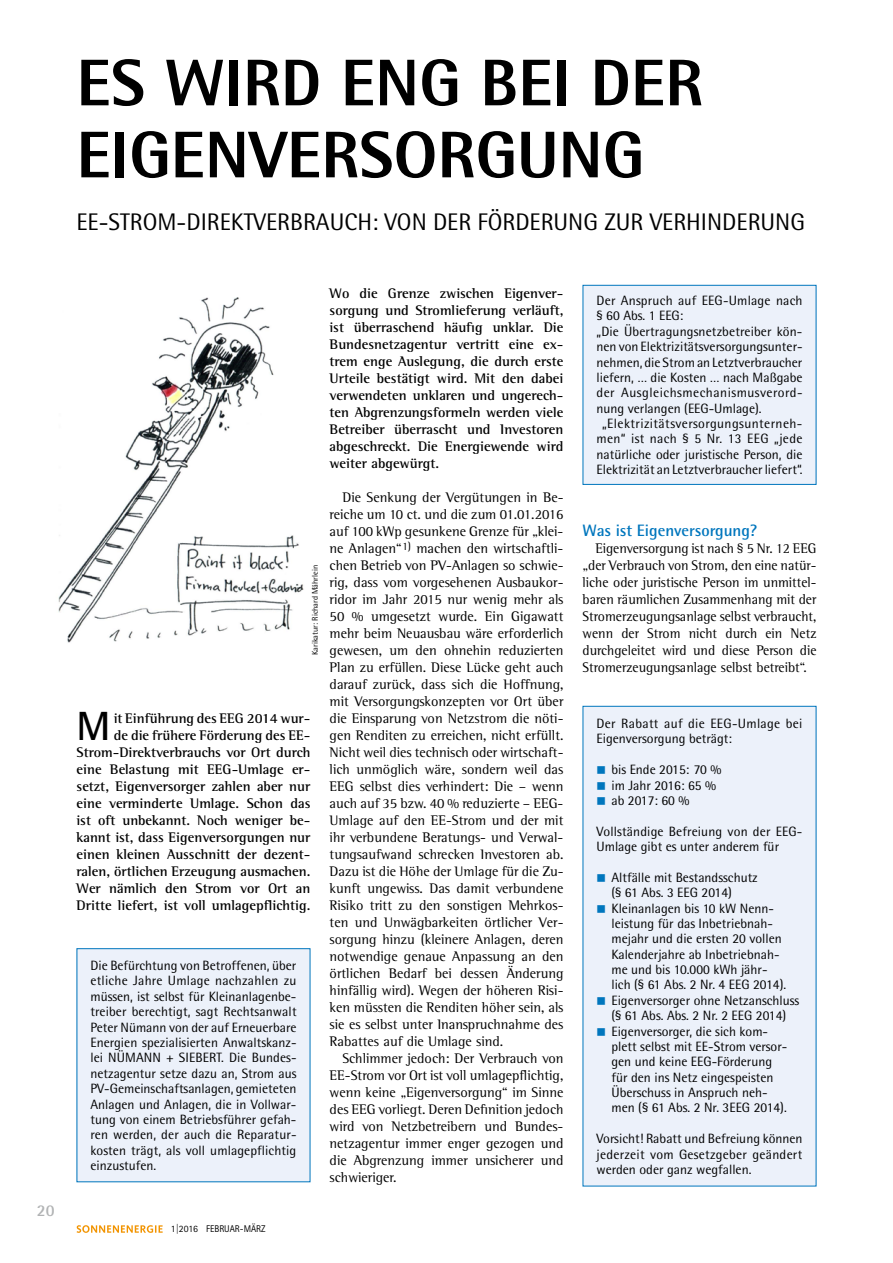
<style>
.page{position:relative;width:893px;height:1263px;background:#fff}
.page>*{position:absolute;margin:0;border:0;box-sizing:border-box;transform-origin:0 0}
.t1{font:800 66px/72px "Rotis Semi Sans Std";color:#000}
.t2{font:700 40.8px "Rotis Semi Sans Std";color:#000}
.t3{font:24px "Rotis Semi Sans Std";color:#000}
.t4{font:700 16.5px "Rotis Semi Sans Std";color:#0076bd}
.t5{font:700 16.5px "Rotis Semi Sans Std";color:#b1b3b4}
.t6{font:14.25px/17px "Rotis Semi Serif Std";color:#000;text-align:justify}
.t7{font:700 14.25px/17px "Rotis Semi Serif Std";color:#000;text-align:right}
.t8{font:13.5px/15.5px "Rotis Semi Sans Std";color:#000}
.t9{font:13.5px "Rotis Semi Sans Std";letter-spacing:.03em;color:#000}
.t10{font:13.5px "Rotis Semi Sans Std";letter-spacing:.035em;color:#000}
.t11{font:13.5px "Rotis Semi Sans Std";letter-spacing:.025em;color:#000}
.t12{font:9.75px "Rotis Sans Serif Std";color:#000}
.t13{font:8.25px "Rotis Semi Sans Std";color:#000}
</style>
<div class="page">
<svg style="left:77px;top:1225px;width:86px;height:8px"></svg>
<img style="left:58px;top:297px;width:246px;height:346px">
<div style="left:77px;top:949px;width:233px;height:233px;background:#ecf1fa"></div>
<div style="left:583px;top:285px;width:233px;height:199px;background:#ecf1fa"></div>
<div style="left:583px;top:285px;width:233px;height:200px;border:1px solid #0076bd"></div>
<div style="left:583px;top:706px;width:233px;height:480px;background:#ecf1fa"></div>
<h1 class="t1" style="left:77px;top:46px;width:628px">ES WIRD ENG BEI DER<br>EIGENVERSORGUNG</h1>
<h3 class="t3" style="left:77px;top:207px;width:730px">EE-STROM-DIREKTVERBRAUCH: VON DER FÖRDERUNG ZUR VERHINDERUNG</h3>
<p class="t5" style="left:37px;top:1200px;width:19px">20</p>
<p class="t13" style="left:310px;top:655px;width:91px;rotate:-90deg">Karikatur: Richard Mährlein</p>
<h2 class="t2" style="left:77px;top:701px;width:36px">M</h2>
<p class="t7" style="left:77px;top:709px;width:235px">it Einführung des EEG 2014 wur-<br>de die frühere Förderung des EE-Strom-Direktverbrauchs vor Ort durch eine Belastung mit EEG-Umlage er&shy;setzt, Eigenversorger zahlen aber nur eine verminderte Umlage. Schon das ist oft unbekannt. Noch weniger be&shy;kannt ist, dass Eigenversorgungen nur einen kleinen Ausschnitt der dezent&shy;ralen, örtlichen Erzeugung ausmachen.<br>Wer nämlich den Strom vor Ort an Dritte liefert, ist voll umlagepflichtig.</p>
<p class="t8" style="left:90px;top:958px;width:208px;text-align:justify">Die Befürchtung von Betroffenen, über etliche Jahre Umlage nachzahlen zu müssen, ist selbst für Kleinanlagenbe&shy;treiber berechtigt, sagt Rechtsanwalt Peter Nümann von der auf Erneuerbare Energien spezialisierten Anwaltskanz&shy;lei NÜMANN + SIEBERT. Die Bundes&shy;netzagentur setze dazu an, Strom aus PV-Gemeinschaftsanlagen, gemieteten Anlagen und Anlagen, die in Vollwar&shy;tung von einem Betriebsführer gefah&shy;ren werden, der auch die Reparatur&shy;kosten trägt, als voll umlagepflichtig einzustufen.</p>
<p class="t7" style="left:330px;top:284px;width:235px;text-align:left">Wo die Grenze zwischen Eigenver&shy;sorgung und Stromlieferung verläuft, ist überraschend häufig unklar. Die Bundesnetzagentur vertritt eine ex&shy;trem enge Auslegung, die durch erste Urteile bestätigt wird. Mit den dabei verwendeten unklaren und ungerech&shy;ten Abgrenzungsformeln werden viele Betreiber überrascht und Investoren abgeschreckt. Die Energiewende wird weiter abgewürgt.</p>
<p class="t6" style="left:330px;top:489px;width:235px;text-indent:13px">Die Senkung der Vergütungen in Be&shy;reiche um 10 ct. und die zum 01.01.2016 auf 100 kWp gesunkene Grenze für „klei&shy;ne Anlagen“<sup>1)</sup> machen den wirtschaftli&shy;chen Betrieb von PV-Anlagen so schwie&shy;rig, dass vom vorgesehenen Ausbaukor&shy;ridor im Jahr 2015 nur wenig mehr als 50 % umgesetzt wurde. Ein Gigawatt mehr beim Neuausbau wäre erforderlich gewesen, um den ohnehin reduzierten Plan zu erfüllen. Diese Lücke geht auch darauf zurück, dass sich die Hoffnung, mit Versorgungskonzepten vor Ort über die Einsparung von Netzstrom die nöti&shy;gen Renditen zu erreichen, nicht erfüllt.<br>Nicht weil dies technisch oder wirtschaft&shy;lich unmöglich wäre, sondern weil das EEG selbst dies verhindert: Die – wenn auch auf 35 bzw. 40 % reduzierte – EEG-Umlage auf den EE-Strom und der mit ihr verbundene Beratungs- und Verwal&shy;tungsaufwand schrecken Investoren ab.<br>Dazu ist die Höhe der Umlage für die Zu&shy;kunft ungewiss. Das damit verbundene Risiko tritt zu den sonstigen Mehrkos&shy;ten und Unwägbarkeiten örtlicher Ver&shy;sorgung hinzu (kleinere Anlagen, deren notwendige genaue Anpassung an den örtlichen Bedarf bei dessen Änderung hinfällig wird). Wegen der höheren Risi&shy;ken müssten die Renditen höher sein, als sie es selbst unter Inanspruchnahme des Rabattes auf die Umlage sind.</p>
<p class="t6" style="left:330px;top:1050px;width:235px;text-indent:13px">Schlimmer jedoch: Der Verbrauch von EE-Strom vor Ort ist voll umlagepflichtig, wenn keine „Eigenversorgung“ im Sinne des EEG vorliegt. Deren Definition jedoch wird von Netzbetreibern und Bundes&shy;netzagentur immer enger gezogen und die Abgrenzung immer unsicherer und schwieriger.</p>
<p class="t12" style="left:171px;top:1223px;width:96px">1|2016 FEBRUAR-MÄRZ</p>
<p class="t8" style="left:596px;top:293px;width:208px">Der Anspruch auf EEG-Umlage nach</p>
<p class="t8" style="left:596px;top:308px;width:88px">§ 60 Abs. 1 EEG:</p>
<p class="t8" style="left:596px;top:323px;width:207px">„Die Übertragungsnetzbetreiber kön-</p>
<p class="t8" style="left:596px;top:339px;width:208px">nen von Elektrizitätsversorgungsunter-</p>
<p class="t8" style="left:596px;top:354px;width:207px">nehmen, die Strom an Letztverbraucher</p>
<p class="t8" style="left:596px;top:370px;width:207px">liefern, … die Kosten … nach Maßgabe</p>
<p class="t10" style="left:596px;top:385px;width:207px">der Ausgleichsmechanismusverord-</p>
<p class="t8" style="left:596px;top:400px;width:167px">nung verlangen (EEG-Umlage).</p>
<p class="t9" style="left:602px;top:416px;width:202px">„Elektrizitätsversorgungsunterneh-</p>
<p class="t11" style="left:596px;top:431px;width:207px">men“ ist nach § 5 Nr. 13 EEG „jede</p>
<p class="t8" style="left:596px;top:446px;width:207px">natürliche oder juristische Person, die</p>
<p class="t8" style="left:596px;top:462px;width:207px">Elektrizität an Letztverbraucher liefert“.</p>
<p class="t4" style="left:583px;top:520px;width:176px">Was ist Eigenversorgung?</p>
<p class="t6" style="left:583px;top:539px;width:235px;text-indent:13px">Eigenversorgung ist nach § 5 Nr. 12 EEG „der Verbrauch von Strom, den eine natür&shy;liche oder juristische Person im unmittel&shy;baren räumlichen Zusammenhang mit der Stromerzeugungsanlage selbst verbraucht, wenn der Strom nicht durch ein Netz durchgeleitet wird und diese Person die Stromerzeugungsanlage selbst betreibt“.</p>
<p class="t8" style="left:596px;top:716px;width:208px">Der Rabatt auf die EEG-Umlage bei<br>Eigenversorgung beträgt:</p>
<p class="t8" style="left:611px;top:762px;width:112px">bis Ende 2015: 70 % im Jahr 2016: 65 % ab 2017: 60 %</p>
<p class="t8" style="left:596px;top:823px;width:207px">Vollständige Befreiung von der EEG-<br>Umlage gibt es unter anderem für</p>
<p class="t8" style="left:611px;top:869px;width:189px">Altfälle mit Bestandsschutz<br>(§ 61 Abs. 3 EEG 2014)<br>Kleinanlagen bis 10 kW Nenn&shy;leistung für das Inbetriebnah&shy;mejahr und die ersten 20 vollen<br>Kalenderjahre ab Inbetriebnah-<br>me und bis 10.000 kWh jähr-<br>lich (§ 61 Abs. 2 Nr. 4 EEG 2014).<br>Eigenversorger ohne Netzanschluss (§ 61 Abs. Abs. 2 Nr. 2 EEG 2014)<br>Eigenversorger, die sich kom-<br>plett selbst mit EE-Strom versor&shy;gen und keine EEG-Förderung<br>für den ins Netz eingespeisten<br>Überschuss in Anspruch neh-<br>men (§ 61 Abs. 2 Nr. 3EEG 2014).</p>
<p class="t8" style="left:597px;top:1131px;width:207px;text-align:justify">Vorsicht! Rabatt und Befreiung können jederzeit vom Gesetzgeber geändert werden oder ganz wegfallen.</p>
</div>
